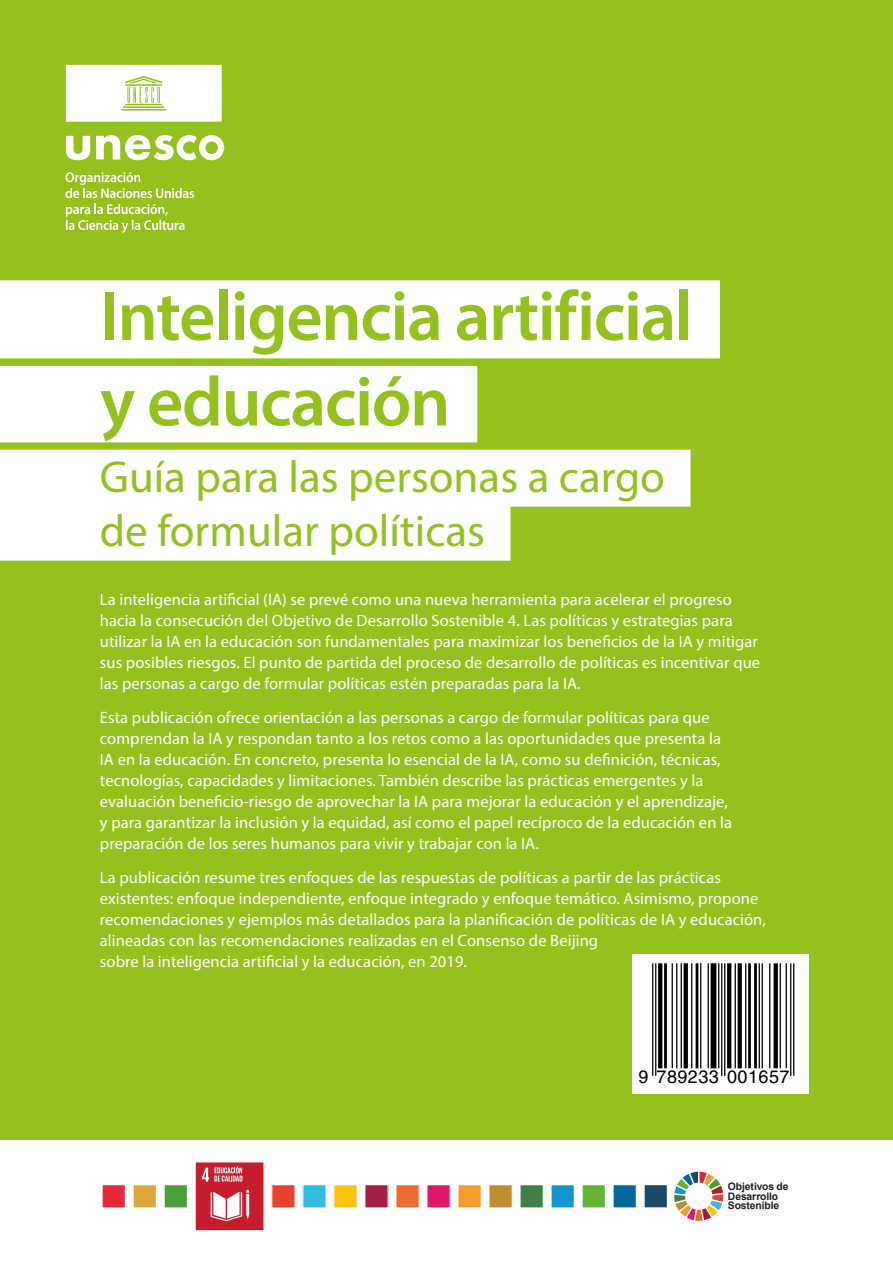
<style>
.page{position:relative;width:893px;height:1263px;background:#fff}
.page>*{position:absolute;margin:0;border:0;box-sizing:border-box;transform-origin:0 0}
.t1{font:600 70.5px/85.5px "Myriad Pro";letter-spacing:-.02em;color:#95c11f}
.t2{font:45px/54px "Myriad Pro";color:#95c11f}
.t3{font:18px "Helvetica";letter-spacing:.025em;color:#000}
.t4{font:16.5px/21px "Myriad Pro";letter-spacing:.005em;color:#fff}
.t5{font:700 10.35px/9.8px "Arial";letter-spacing:-.01em;color:#1d1e1c}
</style>
<div class="page">
<div style="left:0;top:0;width:893px;height:1140px;background:#95c11f"></div>
<svg style="left:632px;top:954px;width:177px;height:139px;background:#eee"></svg>
<hr style="left:652px;top:963px;width:1px;height:113px;background:#000">
<hr style="left:655px;top:963px;width:1px;height:113px;background:#000">
<svg style="left:658px;top:963px;width:4px;height:105px"></svg>
<hr style="left:664px;top:963px;width:3px;height:105px;background:#000">
<hr style="left:672px;top:963px;width:1px;height:105px;background:#000">
<hr style="left:676px;top:963px;width:1px;height:105px;background:#000">
<hr style="left:681px;top:963px;width:1px;height:105px;background:#000">
<svg style="left:684px;top:963px;width:4px;height:105px"></svg>
<hr style="left:691px;top:963px;width:1px;height:105px;background:#000">
<hr style="left:696px;top:963px;width:2px;height:105px;background:#000">
<hr style="left:700px;top:963px;width:1px;height:105px;background:#000">
<hr style="left:708px;top:963px;width:1px;height:105px;background:#000">
<div style="left:711px;top:963px;width:5px;height:105px;background:#000"></div>
<hr style="left:718px;top:963px;width:1px;height:105px;background:#000">
<hr style="left:721px;top:963px;width:1px;height:113px;background:#000">
<hr style="left:724px;top:963px;width:1px;height:113px;background:#000">
<svg style="left:727px;top:963px;width:4px;height:105px"></svg>
<hr style="left:735px;top:963px;width:1px;height:105px;background:#000">
<svg style="left:738px;top:963px;width:4px;height:105px"></svg>
<hr style="left:745px;top:963px;width:1px;height:105px;background:#000">
<hr style="left:748px;top:963px;width:3px;height:105px;background:#000">
<hr style="left:754px;top:963px;width:3px;height:105px;background:#000">
<hr style="left:759px;top:963px;width:1px;height:105px;background:#000">
<hr style="left:762px;top:963px;width:1px;height:105px;background:#000">
<hr style="left:769px;top:963px;width:1px;height:105px;background:#000">
<svg style="left:774px;top:963px;width:4px;height:105px"></svg>
<hr style="left:780px;top:963px;width:1px;height:105px;background:#000">
<hr style="left:786px;top:963px;width:1px;height:105px;background:#000">
<hr style="left:790px;top:963px;width:1px;height:113px;background:#000">
<hr style="left:793px;top:963px;width:1px;height:113px;background:#000">
<div style="left:0;top:280px;width:720px;height:78px;background:#fff"></div>
<div style="left:0;top:366px;width:477px;height:76px;background:#fff"></div>
<div style="left:0;top:450px;width:690px;height:57px;background:#fff"></div>
<div style="left:0;top:504px;width:510px;height:57px;background:#fff"></div>
<svg style="left:65px;top:172px;width:129px;height:26px"></svg>
<svg style="left:66px;top:204px;width:119px;height:29px"></svg>
<svg style="left:66px;top:65px;width:156px;height:57px;background:#f9fbf2"></svg>
<svg style="left:66px;top:136px;width:24px;height:24px"></svg>
<svg style="left:96px;top:135px;width:128px;height:25px"></svg>
<svg style="left:674px;top:1171px;width:50px;height:50px"></svg>
<div style="left:102px;top:1184px;width:23px;height:24px;background:#e6273c"></div>
<div style="left:101px;top:1184px;width:25px;height:24px;border:1px solid #fff"></div>
<div style="left:133px;top:1184px;width:23px;height:24px;background:#dda63a"></div>
<div style="left:132px;top:1184px;width:25px;height:24px;border:1px solid #fff"></div>
<div style="left:164px;top:1184px;width:23px;height:24px;background:#4da039"></div>
<div style="left:163px;top:1184px;width:25px;height:24px;border:1px solid #fff"></div>
<div style="left:272px;top:1184px;width:23px;height:24px;background:#e8422f"></div>
<div style="left:271px;top:1184px;width:25px;height:24px;border:1px solid #fff"></div>
<div style="left:303px;top:1184px;width:23px;height:24px;background:#31bce1"></div>
<div style="left:302px;top:1184px;width:25px;height:24px;border:1px solid #fff"></div>
<div style="left:334px;top:1184px;width:23px;height:24px;background:#fcc30b"></div>
<div style="left:333px;top:1184px;width:25px;height:24px;border:1px solid #fff"></div>
<div style="left:365px;top:1184px;width:23px;height:24px;background:#a21e44"></div>
<div style="left:364px;top:1184px;width:25px;height:24px;border:1px solid #fff"></div>
<div style="left:396px;top:1184px;width:23px;height:24px;background:#ed6a30"></div>
<div style="left:395px;top:1184px;width:25px;height:24px;border:1px solid #fff"></div>
<div style="left:427px;top:1184px;width:23px;height:24px;background:#df1769"></div>
<div style="left:426px;top:1184px;width:25px;height:24px;border:1px solid #fff"></div>
<div style="left:458px;top:1184px;width:23px;height:24px;background:#f59c2b"></div>
<div style="left:457px;top:1184px;width:25px;height:24px;border:1px solid #fff"></div>
<div style="left:489px;top:1184px;width:23px;height:24px;background:#c18c30"></div>
<div style="left:488px;top:1184px;width:25px;height:24px;border:1px solid #fff"></div>
<div style="left:520px;top:1184px;width:23px;height:24px;background:#407f45"></div>
<div style="left:519px;top:1184px;width:25px;height:24px;border:1px solid #fff"></div>
<div style="left:551px;top:1184px;width:23px;height:24px;background:#1296d4"></div>
<div style="left:550px;top:1184px;width:25px;height:24px;border:1px solid #fff"></div>
<div style="left:582px;top:1184px;width:23px;height:24px;background:#63b335"></div>
<div style="left:581px;top:1184px;width:25px;height:24px;border:1px solid #fff"></div>
<div style="left:613px;top:1184px;width:23px;height:24px;background:#01699f"></div>
<div style="left:612px;top:1184px;width:25px;height:24px;border:1px solid #fff"></div>
<div style="left:644px;top:1184px;width:23px;height:24px;background:#1b496b"></div>
<div style="left:643px;top:1184px;width:25px;height:24px;border:1px solid #fff"></div>
<svg style="left:195px;top:1162px;width:69px;height:69px;background:#d2525f"></svg>
<h1 class="t1" style="left:100px;top:272px;width:595px">Inteligencia artificial y educación</h1>
<h2 class="t2" style="left:100px;top:449px;width:567px">Guía para las personas a cargo de formular políticas</h2>
<p class="t4" style="left:100px;top:589px;width:662px">La inteligencia artificial (IA) se prevé como una nueva herramienta para acelerar el progreso hacia la consecución del Objetivo de Desarrollo Sostenible 4. Las políticas y estrategias para utilizar la IA en la educación son fundamentales para maximizar los beneficios de la IA y mitigar sus posibles riesgos. El punto de partida del proceso de desarrollo de políticas es incentivar que las personas a cargo de formular políticas estén preparadas para la IA.</p>
<p class="t4" style="left:100px;top:707px;width:634px">Esta publicación ofrece orientación a las personas a cargo de formular políticas para que comprendan la IA y respondan tanto a los retos como a las oportunidades que presenta la IA en la educación. En concreto, presenta lo esencial de la IA, como su definición, técnicas, tecnologías, capacidades y limitaciones. También describe las prácticas emergentes y la evaluación beneficio-riesgo de aprovechar la IA para mejorar la educación y el aprendizaje, y para garantizar la inclusión y la equidad, así como el papel recíproco de la educación en la preparación de los seres humanos para vivir y trabajar con la IA.</p>
<p class="t4" style="left:100px;top:867px;width:667px">La publicación resume tres enfoques de las respuestas de políticas a partir de las prácticas existentes: enfoque independiente, enfoque integrado y enfoque temático. Asimismo, propone recomendaciones y ejemplos más detallados para la planificación de políticas de IA y educación, alineadas con las recomendaciones realizadas en el Consenso de Beijing<br>sobre la inteligencia artificial y la educación, en 2019.</p>
<p class="t3" style="left:638px;top:1066px;width:152px">9 789233 001657</p>
<p class="t5" style="left:728px;top:1182px;width:62px">Objetivos de<br>Desarrollo<br>Sostenible</p>
</div>
